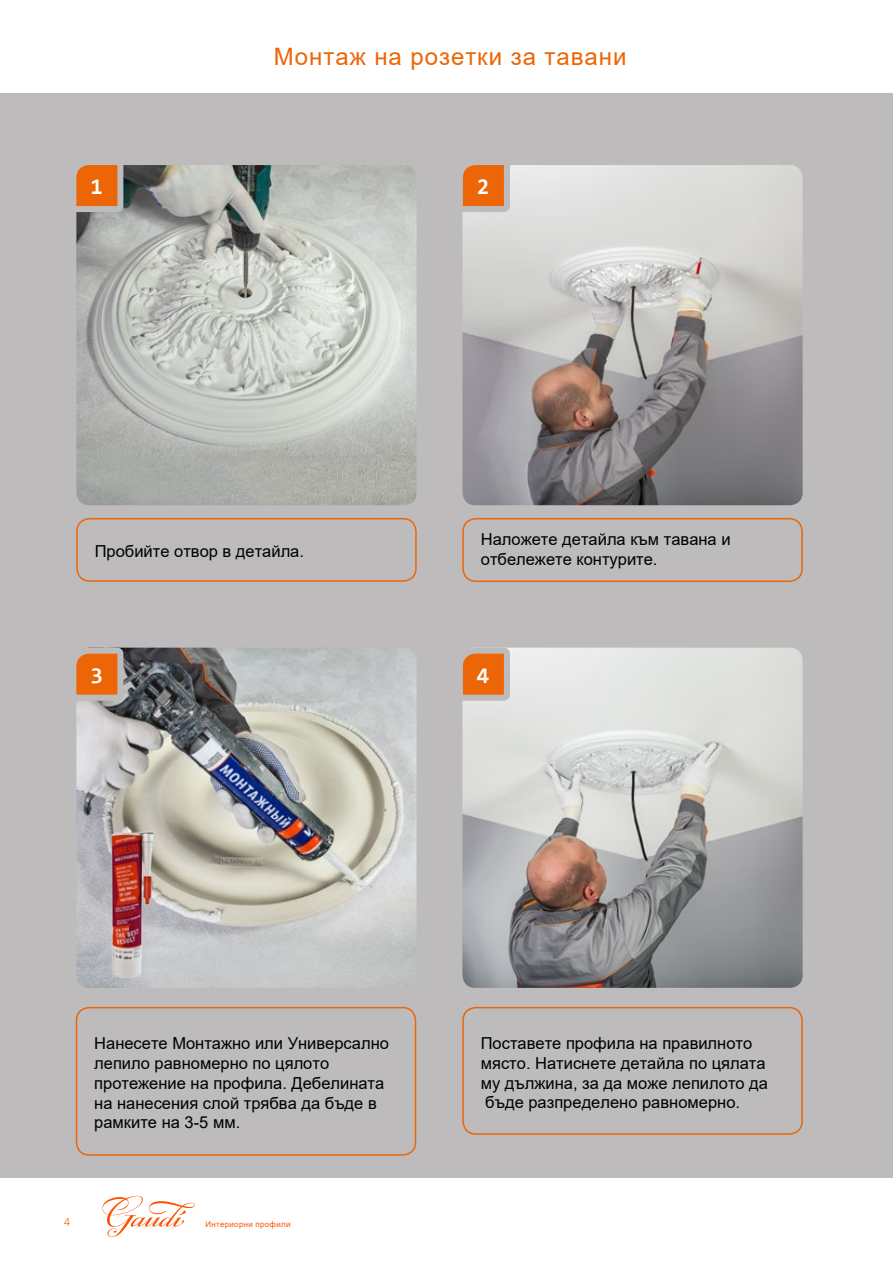
<style>
.page{position:relative;width:893px;height:1263px;background:#fff}
.page>*{position:absolute;margin:0;border:0;box-sizing:border-box;transform-origin:0 0}
.t1{font:24px "Arial";letter-spacing:.04em;color:#ec6608}
.t2{font:700 22.5px "Consolas";color:#fff}
.t3{font:16.5px/19.8px "Arial";color:#000}
.t4{font:300 12px "Proxima Nova";color:#ec6608}
.t5{font:7.95px "Arial";letter-spacing:.04em;color:#ff5000}
</style>
<div class="page">
<div style="left:0;top:93px;width:893px;height:1084px;background:#bdbbbb"></div>
<img style="left:76px;top:165px;width:341px;height:340px">
<img style="left:462px;top:165px;width:341px;height:340px">
<img style="left:76px;top:648px;width:341px;height:340px">
<img style="left:462px;top:648px;width:341px;height:340px">
<svg style="left:76px;top:165px;width:50px;height:50px"></svg>
<svg style="left:76px;top:647px;width:50px;height:57px"></svg>
<svg style="left:462px;top:165px;width:51px;height:50px"></svg>
<svg style="left:462px;top:647px;width:51px;height:57px"></svg>
<div style="left:76px;top:518px;width:341px;height:64px;border:2px solid #ec6608;border-radius:13px"></div>
<div style="left:76px;top:1007px;width:340px;height:149px;border:2px solid #ec6608;border-radius:13px"></div>
<div style="left:462px;top:518px;width:341px;height:64px;border:2px solid #ec6608;border-radius:13px"></div>
<div style="left:462px;top:1007px;width:341px;height:128px;border:2px solid #ec6608;border-radius:13px"></div>
<img style="left:97px;top:825px;width:64px;height:155px">
<svg style="left:102px;top:1196px;width:93px;height:41px"></svg>
<h2 class="t2" style="left:90px;top:172px;width:14px">1</h2>
<h1 class="t1" style="left:274px;top:40px;width:354px">Монтаж на розетки за тавани</h1>
<h2 class="t2" style="left:477px;top:172px;width:14px">2</h2>
<p class="t3" style="left:95px;top:542px;width:211px">Пробийте отвор в детайла.</p>
<h2 class="t2" style="left:90px;top:661px;width:14px">3</h2>
<p class="t3" style="left:481px;top:529px;width:251px">Наложете детайла към тавана и отбележете контурите.</p>
<h2 class="t2" style="left:477px;top:661px;width:14px">4</h2>
<p class="t3" style="left:94px;top:1033px;width:296px">Нанесете Монтажно или Универсално лепило равномерно по цялото протежение на профила. Дебелината на нанесения слой трябва да бъде в рамките на 3-5 мм.</p>
<p class="t4" style="left:64px;top:1215px;width:8px">4</p>
<p class="t5" style="left:206px;top:1218px;width:86px">Интериорни профили</p>
<p class="t3" style="left:481px;top:1033px;width:289px">Поставете профила на правилното място. Натиснете детайла по цялата му дължина, за да може лепилото да бъде разпределено равномерно.</p>
</div>
